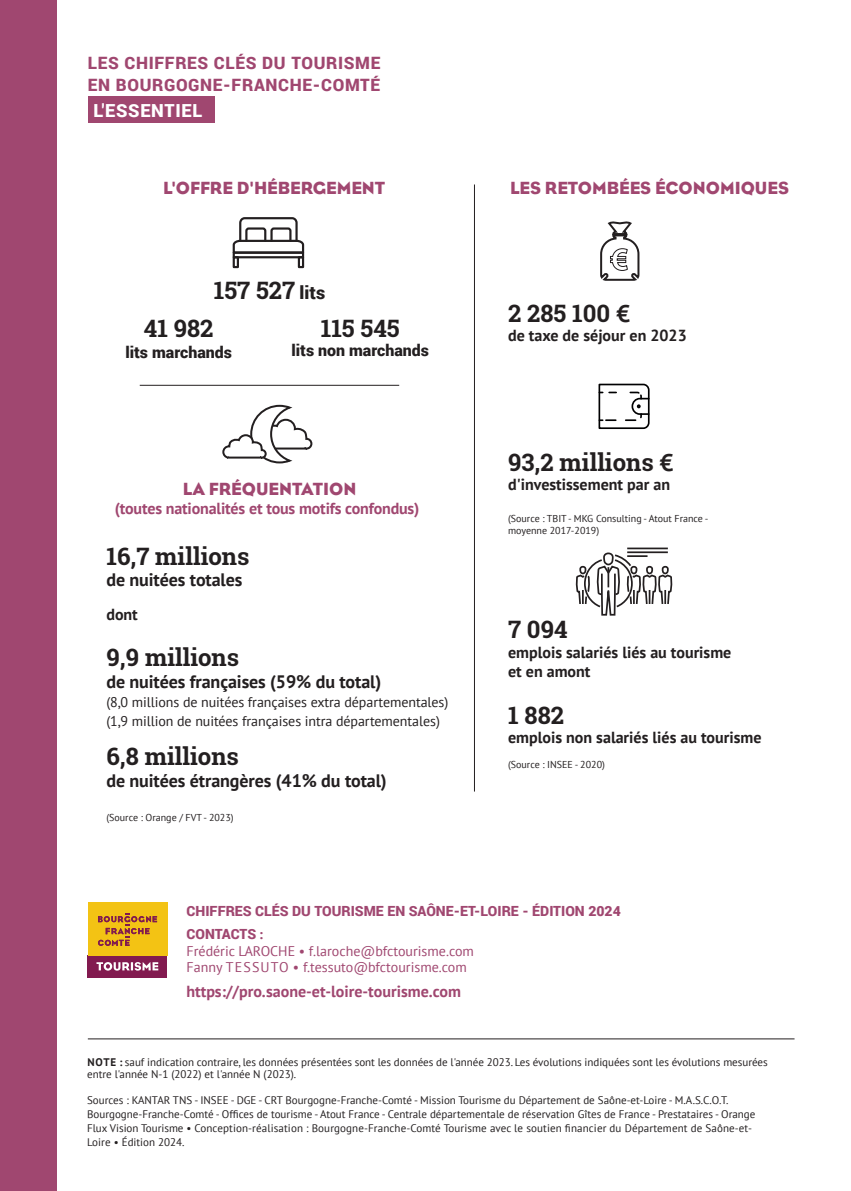
<style>
.page{position:relative;width:851px;height:1191px;background:#fff}
.page>*{position:absolute;margin:0;border:0;box-sizing:border-box;transform-origin:0 0}
.t1{font:700 24px/37.8px "Roboto Slab";color:#231f20}
.t2{font:700 18px "PT Sans";letter-spacing:-.005em;color:#231f20}
.t3{font:18px "Eagle";color:#a04770}
.t4{font:900 18px "Roboto";letter-spacing:.04em;color:#fff}
.t5{font:900 17px/21px "Roboto";letter-spacing:.04em;color:#a04770}
.t6{font:700 16px/19.2px "PT Sans";color:#231f20}
.t7{font:700 16px "PT Sans";letter-spacing:-.01em;color:#a04770}
.t8{font:900 16px "Roboto";color:#231f20}
.t9{font:14px/19.2px "PT Sans";letter-spacing:-.005em;color:#231f20}
.t10{font:14px/16.8px "PT Sans";color:#a04770}
.t11{font:900 14px/22.4px "Roboto";color:#a04770}
.t12{font:11px/14px "PT Sans";color:#231f20}
.t13{font:10px/12px "PT Sans";color:#231f20}
.s1{font-family:"Roboto";font-weight:900;font-size:18px}
.s2{font-family:"PT Sans"}
.s3{font-family:"PT Sans";font-weight:700}
.s4{font-weight:700}
</style>
<div class="page">
<div style="left:0;top:0;width:57px;height:1191px;background:#a04770"></div>
<div style="left:88px;top:96px;width:127px;height:27px;background:#a04770"></div>
<svg style="left:222px;top:404px;width:91px;height:60px"></svg>
<hr style="left:88px;top:1038px;width:706px;height:1px;background:#231f20">
<hr style="left:140px;top:385px;width:259px;height:1px;background:#231f20">
<hr style="left:474px;top:184px;width:1px;height:607px;background:#231f20">
<svg style="left:575px;top:547px;width:98px;height:69px"></svg>
<hr style="left:627px;top:547px;width:40px;height:2px;background:#231f20">
<hr style="left:627px;top:551px;width:40px;height:2px;background:#231f20">
<hr style="left:627px;top:555px;width:20px;height:2px;background:#231f20">
<svg style="left:598px;top:383px;width:52px;height:47px"></svg>
<div style="left:233px;top:251px;width:71px;height:7px;border:2px solid #231f20"></div>
<svg style="left:232px;top:217px;width:73px;height:38px"></svg>
<div style="left:233px;top:256px;width:6px;height:12px;border:2px solid #231f20"></div>
<div style="left:298px;top:256px;width:6px;height:12px;border:2px solid #231f20"></div>
<div style="left:88px;top:955px;width:79px;height:22px;background:#821a4f"></div>
<div style="left:88px;top:902px;width:79px;height:53px;background:#f3c314"></div>
<svg style="left:98px;top:913px;width:59px;height:33px"></svg>
<svg style="left:96px;top:962px;width:62px;height:8px"></svg>
<svg style="left:600px;top:221px;width:40px;height:60px"></svg>
<h3 class="t5" style="left:88px;top:52px;width:294px">LES CHIFFRES CLÉS DU TOURISME<br>EN BOURGOGNE-FRANCHE-COMTÉ</h3>
<h2 class="t4" style="left:93px;top:98px;width:110px">L'ESSENTIEL</h2>
<h2 class="t3" style="left:163px;top:181px;width:223px">L'OFFRE D'HÉBERGEMENT</h2>
<h1 class="t1" style="left:320px;top:271px;width:80px;text-indent:-107px">157 527 <span class="s1">lits<br></span>115 545</h1>
<h3 class="t8" style="left:291px;top:339px;width:139px">lits non marchands</h3>
<h1 class="t1" style="left:144px;top:309px;width:71px">41 982</h1>
<h3 class="t8" style="left:125px;top:342px;width:108px">lits marchands</h3>
<h2 class="t3" style="left:183px;top:481px;width:175px">LA FRÉQUENTATION</h2>
<h3 class="t7" style="left:115px;top:500px;width:306px">(toutes nationalités et tous motifs confondus)</h3>
<h1 class="t1" style="left:106px;top:536px;width:144px">16,7 millions</h1>
<h2 class="t2" style="left:106px;top:570px;width:137px">de nuitées totales</h2>
<h3 class="t6" style="left:106px;top:605px;width:33px">dont</h3>
<h1 class="t1" style="left:106px;top:638px;width:134px">9,9 millions</h1>
<h2 class="t2" style="left:106px;top:672px;width:276px">de nuitées françaises (59% du total)</h2>
<p class="t9" style="left:106px;top:693px;width:343px">(8,0 millions de nuitées françaises extra départementales) (1,9 million de nuitées françaises intra départementales)</p>
<h1 class="t1" style="left:106px;top:737px;width:134px">6,8 millions</h1>
<h2 class="t2" style="left:106px;top:770px;width:282px">de nuitées étrangères (41% du total)</h2>
<p class="t13" style="left:106px;top:811px;width:129px">(Source : Orange / FVT - 2023)</p>
<h2 class="t3" style="left:510px;top:181px;width:280px">LES RETOMBÉES ÉCONOMIQUES</h2>
<h1 class="t1" style="left:508px;top:294px;width:123px">2 285 100 <span class="s2">€</span></h1>
<h3 class="t6" style="left:508px;top:327px;width:180px">de taxe de séjour en 2023</h3>
<h1 class="t1" style="left:508px;top:443px;width:167px">93,2 millions <span class="s2">€</span></h1>
<h3 class="t6" style="left:508px;top:476px;width:163px">d'investissement par an</h3>
<p class="t13" style="left:508px;top:512px;width:202px">(Source : TBIT - MKG Consulting - Atout France - moyenne 2017-2019)</p>
<h1 class="t1" style="left:508px;top:610px;width:61px">7 094</h1>
<h3 class="t6" style="left:508px;top:643px;width:225px">emplois salariés liés au tourisme et en amont</h3>
<h1 class="t1" style="left:508px;top:695px;width:57px">1 882</h1>
<h3 class="t6" style="left:508px;top:728px;width:255px">emplois non salariés liés au tourisme</h3>
<p class="t13" style="left:508px;top:758px;width:98px">(Source : INSEE - 2020)</p>
<p class="t11" style="left:186px;top:899px;width:435px">CHIFFRES CLÉS DU TOURISME EN SAÔNE-ET-LOIRE - ÉDITION 2024<br>CONTACTS <span class="s3">:</span></p>
<p class="t10" style="left:186px;top:942px;width:289px">Frédéric LAROCHE • f.laroche@bfctourisme.com<br>Fanny TESSUTO • f.tessuto@bfctourisme.com</p>
<h3 class="t7" style="left:186px;top:982px;width:276px">https://pro.saone-et-loire-tourisme.com</h3>
<p class="t12" style="left:87px;top:1056px;width:682px;line-height:12px"><span class="s4">NOTE :</span> sauf indication contraire, les données présentées sont les données de l'année 2023. Les évolutions indiquées sont les évolutions mesurées entre l'année N-1 (2022) et l'année N (2023).</p>
<p class="t12" style="left:87px;top:1094px;width:669px">Sources : KANTAR TNS - INSEE - DGE - CRT Bourgogne-Franche-Comté - Mission Tourisme du Département de Saône-et-Loire - M.A.S.C.O.T.<br>Bourgogne-Franche-Comté - Offices de tourisme - Atout France - Centrale départementale de réservation Gîtes de France - Prestataires - Orange Flux Vision Tourisme • Conception-réalisation : Bourgogne-Franche-Comté Tourisme avec le soutien financier du Département de Saône-et-Loire • Édition 2024.</p>
</div>
